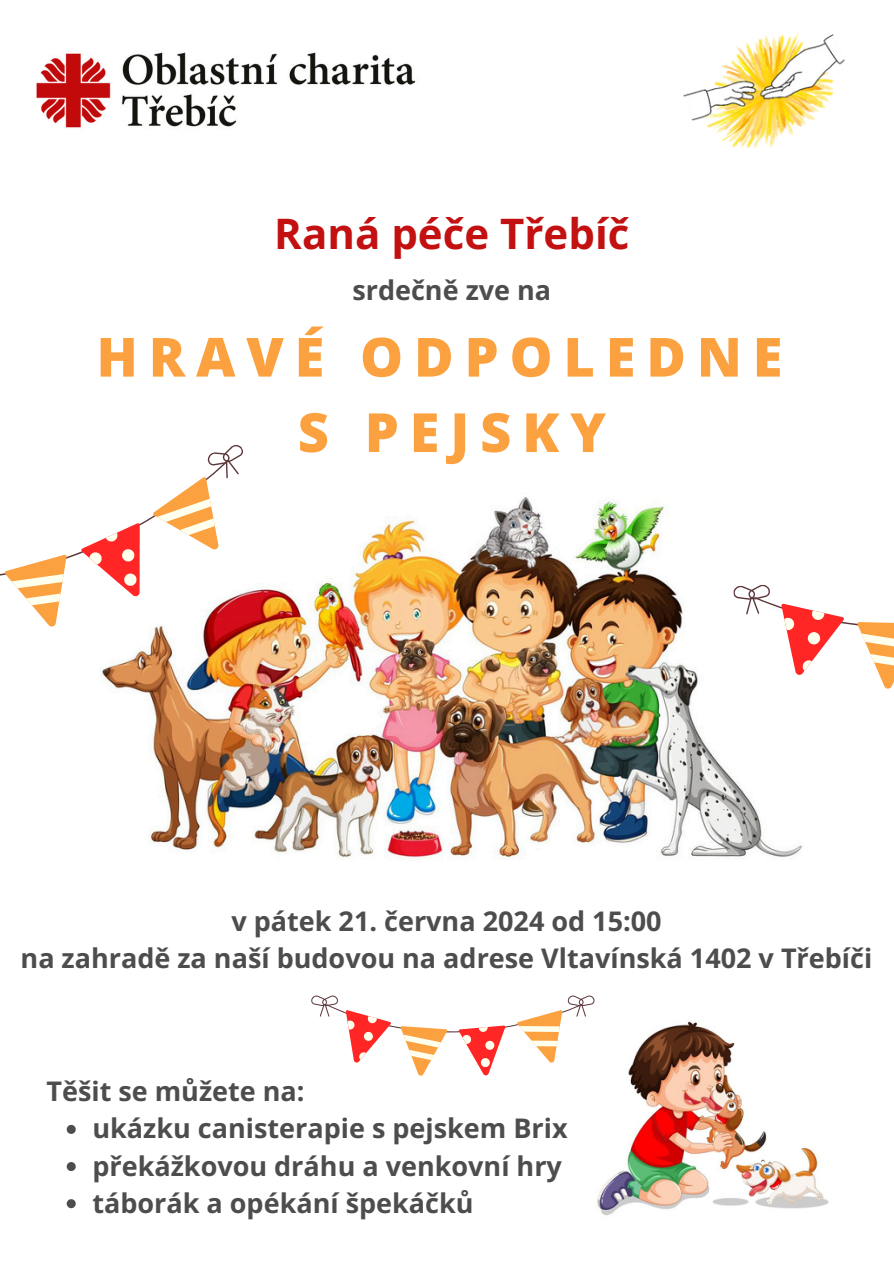
<style>
.page{position:relative;width:894px;height:1264px;background:#fff}
.page>*{position:absolute;margin:0;border:0;box-sizing:border-box;transform-origin:0 0}
.t1{font:800 54px/75.3px "Open Sans";letter-spacing:.2em;color:#fca13f;text-align:center}
.t2{font:700 42px "Open Sans";color:#c31010}
.t3{font:700 27px/37.2px "Open Sans";color:#4d4d4d;text-align:center}
</style>
<div class="page">
<img style="left:36px;top:52px;width:380px;height:76px">
<img style="left:683px;top:34px;width:162px;height:115px">
<svg style="left:683px;top:32px;width:137px;height:63px"></svg>
<img style="left:100px;top:497px;width:702px;height:362px">
<svg style="left:0;top:445px;width:250px;height:199px"></svg>
<svg style="left:67px;top:1124px;width:9px;height:9px"></svg>
<svg style="left:67px;top:1162px;width:9px;height:8px"></svg>
<svg style="left:67px;top:1199px;width:9px;height:9px"></svg>
<svg style="left:732px;top:580px;width:161px;height:110px"></svg>
<svg style="left:311px;top:995px;width:283px;height:80px"></svg>
<img style="left:597px;top:1021px;width:232px;height:195px">
<h3 class="t2" style="left:274px;top:204px;width:356px">Raná péče Třebíč</h3>
<h3 class="t3" style="left:352px;top:271px;width:200px">srdečně zve na</h3>
<h2 class="t1" style="left:96px;top:318px;width:687px">HRAVÉ ODPOLEDNE<br>S PEJSKY</h2>
<p class="t3" style="left:21px;top:901px;width:853px">v pátek 21. června 2024 od 15:00<br>na zahradě za naší budovou na adrese Vltavínská 1402 v Třebíči</p>
<p class="t3" style="left:46px;top:1072px;width:259px">Těšit se můžete na:</p>
<p class="t3" style="left:92px;top:1109px;width:476px">ukázku canisterapie s pejskem Brix</p>
<h3 class="t3" style="left:92px;top:1146px;width:471px">překážkovou dráhu a venkovní hry</h3>
<p class="t3" style="left:92px;top:1183px;width:382px">táborák a opékání špekáčků</p>
</div>
